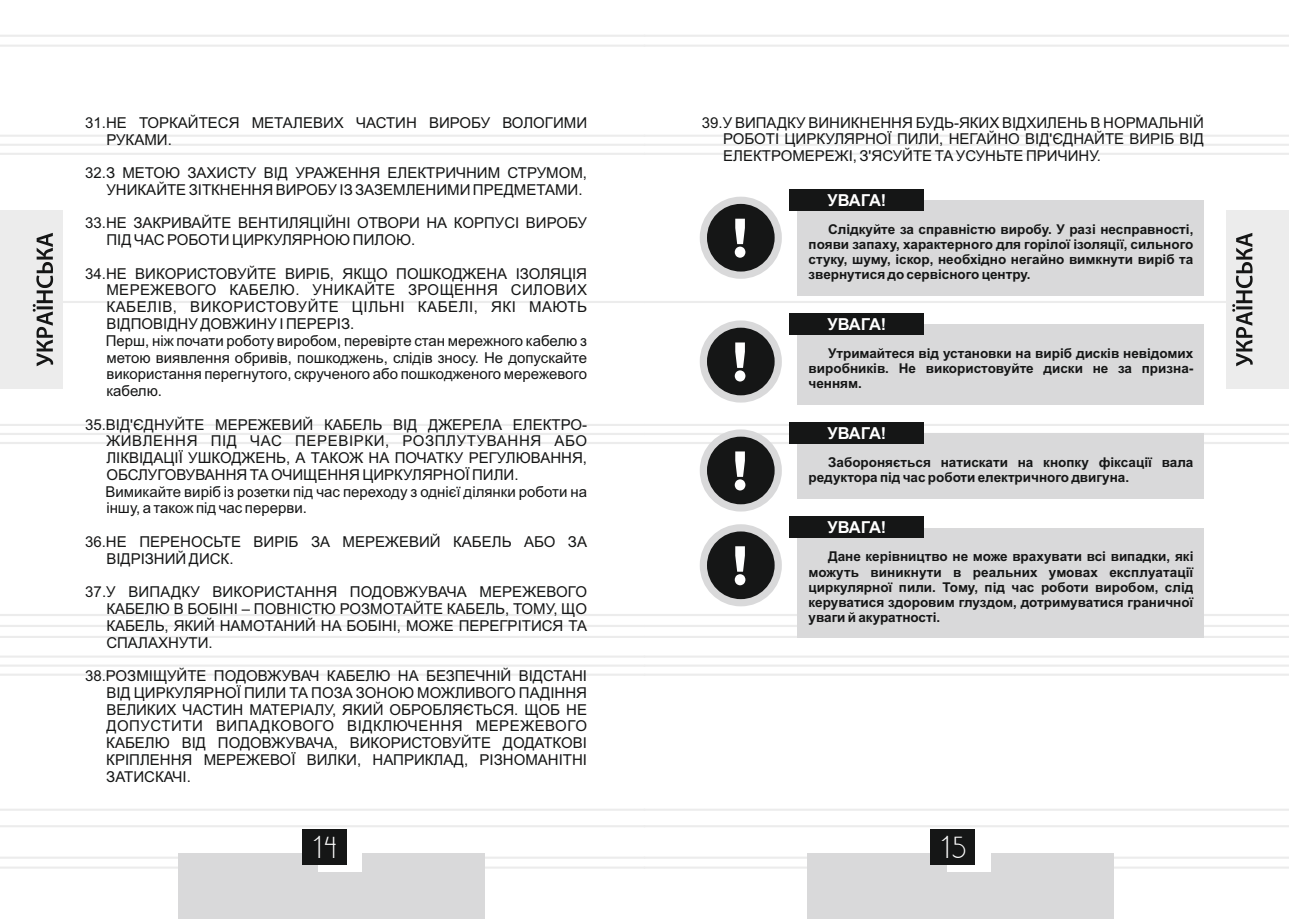
<style>
.page{position:relative;width:1289px;height:919px;background:#fff}
.page>*{position:absolute;margin:0;border:0;box-sizing:border-box;transform-origin:0 0}
.t1{font:26.25px "DS Standart Cyr";color:#fff}
.t2{font:700 16.5px "Arial";letter-spacing:-.025em;color:#fff}
.t3{font:15px/16.8px "Arial";color:#151616}
.t4{font:700 13.5px/15.1px "Arial";color:#151616;text-align:justify}
</style>
<div class="page">
<hr style="left:644px;top:135px;width:644px;height:2px;background:#ececec">
<hr style="left:644px;top:153px;width:644px;height:2px;background:#ececec">
<hr style="left:644px;top:424px;width:644px;height:2px;background:#ececec">
<hr style="left:644px;top:442px;width:644px;height:2px;background:#ececec">
<hr style="left:644px;top:614px;width:644px;height:2px;background:#ececec">
<hr style="left:644px;top:635px;width:644px;height:3px;background:#ececec">
<hr style="left:644px;top:655px;width:644px;height:2px;background:#ececec">
<hr style="left:644px;top:673px;width:644px;height:2px;background:#ececec">
<hr style="left:644px;top:856px;width:644px;height:2px;background:#ececec">
<hr style="left:644px;top:866px;width:644px;height:2px;background:#ececec">
<hr style="left:644px;top:35px;width:644px;height:2px;background:#ececec">
<hr style="left:644px;top:45px;width:644px;height:2px;background:#ececec">
<hr style="left:644px;top:808px;width:644px;height:2px;background:#ececec">
<hr style="left:644px;top:825px;width:644px;height:2px;background:#ececec">
<hr style="left:644px;top:301px;width:644px;height:2px;background:#ececec">
<hr style="left:0;top:135px;width:644px;height:2px;background:#ececec">
<hr style="left:0;top:144px;width:1288px;height:2px;background:#ececec">
<hr style="left:0;top:153px;width:644px;height:2px;background:#ececec">
<hr style="left:0;top:424px;width:644px;height:2px;background:#ececec">
<svg style="left:0;top:432px;width:1288px;height:4px"></svg>
<hr style="left:0;top:442px;width:644px;height:2px;background:#ececec">
<hr style="left:0;top:614px;width:644px;height:2px;background:#ececec">
<svg style="left:0;top:623px;width:1288px;height:5px"></svg>
<hr style="left:0;top:635px;width:644px;height:3px;background:#ececec">
<hr style="left:0;top:655px;width:644px;height:2px;background:#ececec">
<hr style="left:0;top:664px;width:1288px;height:3px;background:#f1f1f1">
<hr style="left:0;top:673px;width:644px;height:2px;background:#ececec">
<hr style="left:0;top:856px;width:644px;height:2px;background:#ececec">
<hr style="left:0;top:866px;width:644px;height:2px;background:#ececec">
<hr style="left:0;top:35px;width:644px;height:2px;background:#ececec">
<hr style="left:0;top:45px;width:644px;height:2px;background:#ececec">
<hr style="left:0;top:808px;width:644px;height:2px;background:#ececec">
<hr style="left:0;top:825px;width:644px;height:2px;background:#ececec">
<hr style="left:0;top:301px;width:644px;height:2px;background:#ececec">
<div style="left:178px;top:853px;width:307px;height:65px;background:#d9d9da"></div>
<div style="left:318px;top:832px;width:44px;height:39px;background:#fff"></div>
<div style="left:301px;top:829px;width:45px;height:36px;background:#151616"></div>
<div style="left:0;top:210px;width:62px;height:179px;background:#ececec"></div>
<svg style="left:33px;top:233px;width:20px;height:133px"></svg>
<div style="left:807px;top:853px;width:306px;height:65px;background:#d9d9da"></div>
<div style="left:946px;top:832px;width:44px;height:39px;background:#fff"></div>
<div style="left:930px;top:829px;width:45px;height:36px;background:#151616"></div>
<div style="left:1226px;top:210px;width:62px;height:179px;background:#ececec"></div>
<svg style="left:1232px;top:233px;width:20px;height:133px"></svg>
<div style="left:699px;top:197px;width:82px;height:82px;border:14px solid #d9d9da;border-radius:50%"></div>
<div style="left:707px;top:204px;width:67px;height:67px;background:#151616;border-radius:50%"></div>
<svg style="left:734px;top:219px;width:11px;height:39px"></svg>
<div style="left:797px;top:200px;width:406px;height:96px;background:#d9d9da"></div>
<div style="left:789px;top:189px;width:134px;height:22px;background:#151616"></div>
<div style="left:699px;top:320px;width:82px;height:82px;border:14px solid #d9d9da;border-radius:50%"></div>
<div style="left:707px;top:327px;width:67px;height:68px;background:#151616;border-radius:50%"></div>
<svg style="left:734px;top:342px;width:11px;height:39px"></svg>
<div style="left:797px;top:324px;width:406px;height:80px;background:#d9d9da"></div>
<div style="left:789px;top:313px;width:134px;height:21px;background:#151616"></div>
<div style="left:699px;top:429px;width:82px;height:82px;border:14px solid #d9d9da;border-radius:50%"></div>
<div style="left:707px;top:436px;width:67px;height:68px;background:#151616;border-radius:50%"></div>
<svg style="left:734px;top:451px;width:11px;height:39px"></svg>
<div style="left:797px;top:433px;width:406px;height:65px;background:#d9d9da"></div>
<div style="left:789px;top:422px;width:134px;height:21px;background:#151616"></div>
<div style="left:699px;top:524px;width:82px;height:82px;border:14px solid #d9d9da;border-radius:50%"></div>
<div style="left:707px;top:531px;width:67px;height:68px;background:#151616;border-radius:50%"></div>
<svg style="left:734px;top:546px;width:11px;height:39px"></svg>
<div style="left:797px;top:528px;width:406px;height:109px;background:#d9d9da"></div>
<div style="left:789px;top:516px;width:134px;height:22px;background:#151616"></div>
<p class="t3" style="left:106px;top:115px;width:482px;text-indent:-21px">31.НЕ ТОРКАЙТЕСЯ МЕТАЛЕВИХ ЧАСТИН ВИРОБУ ВОЛОГИМИ<br>РУКАМИ.</p>
<p class="t3" style="left:106px;top:166px;width:482px;text-indent:-21px">32.З МЕТОЮ ЗАХИСТУ ВІД УРАЖЕННЯ ЕЛЕКТРИЧНИМ СТРУМОМ,<br>УНИКАЙТЕ ЗІТКНЕННЯ ВИРОБУ ІЗ ЗАЗЕМЛЕНИМИ ПРЕДМЕТАМИ.</p>
<p class="t3" style="left:106px;top:216px;width:482px;text-indent:-21px">33.НЕ ЗАКРИВАЙТЕ ВЕНТИЛЯЦІЙНІ ОТВОРИ НА КОРПУСІ ВИРОБУ<br>ПІД ЧАС РОБОТИ ЦИРКУЛЯРНОЮ ПИЛОЮ.</p>
<p class="t3" style="left:106px;top:266px;width:483px;text-indent:-21px">34.НЕ ВИКОРИСТОВУЙТЕ ВИРІБ, ЯКЩО ПОШКОДЖЕНА ІЗОЛЯЦІЯ МЕРЕЖЕВОГО КАБЕЛЮ. УНИКАЙТЕ ЗРОЩЕННЯ СИЛОВИХ КАБЕЛІВ, ВИКОРИСТОВУЙТЕ ЦІЛЬНІ КАБЕЛІ, ЯКІ МАЮТЬ ВІДПОВІДНУ ДОВЖИНУ І ПЕРЕРІЗ.<br>Перш, ніж почати роботу виробом, перевірте стан мережного кабелю з метою виявлення обривів, пошкоджень, слідів зносу. Не допускайте використання перегнутого, скрученого або пошкодженого мережевого кабелю.</p>
<p class="t3" style="left:105px;top:417px;width:483px;text-indent:-20px">35.ВІД'ЄДНУЙТЕ МЕРЕЖЕВИЙ КАБЕЛЬ ВІД ДЖЕРЕЛА ЕЛЕКТРО-ЖИВЛЕННЯ ПІД ЧАС ПЕРЕВІРКИ, РОЗПЛУТУВАННЯ АБО ЛІКВІДАЦІЇ УШКОДЖЕНЬ, А ТАКОЖ НА ПОЧАТКУ РЕГУЛЮВАННЯ, ОБСЛУГОВУВАННЯ ТА ОЧИЩЕННЯ ЦИРКУЛЯРНОЇ ПИЛИ.<br>Вимикайте виріб із розетки під час переходу з однієї ділянки роботи на іншу, а також під час перерви.</p>
<p class="t3" style="left:106px;top:534px;width:482px;text-indent:-21px">36.НЕ ПЕРЕНОСЬТЕ ВИРІБ ЗА МЕРЕЖЕВИЙ КАБЕЛЬ АБО ЗА<br>ВІДРІЗНИЙ ДИСК.</p>
<p class="t3" style="left:106px;top:585px;width:482px;text-align:justify;text-indent:-21px">37.У ВИПАДКУ ВИКОРИСТАННЯ ПОДОВЖУВАЧА МЕРЕЖЕВОГО КАБЕЛЮ В БОБІНІ – ПОВНІСТЮ РОЗМОТАЙТЕ КАБЕЛЬ, ТОМУ, ЩО КАБЕЛЬ, ЯКИЙ НАМОТАНИЙ НА БОБІНІ, МОЖЕ ПЕРЕГРІТИСЯ ТА СПАЛАХНУТИ.</p>
<p class="t3" style="left:106px;top:668px;width:482px;text-align:justify;text-indent:-21px">38.РОЗМІЩУЙТЕ ПОДОВЖУВАЧ КАБЕЛЮ НА БЕЗПЕЧНІЙ ВІДСТАНІ ВІД ЦИРКУЛЯРНОЇ ПИЛИ ТА ПОЗА ЗОНОЮ МОЖЛИВОГО ПАДІННЯ ВЕЛИКИХ ЧАСТИН МАТЕРІАЛУ, ЯКИЙ ОБРОБЛЯЄТЬСЯ. ЩОБ НЕ ДОПУСТИТИ ВИПАДКОВОГО ВІДКЛЮЧЕННЯ МЕРЕЖЕВОГО КАБЕЛЮ ВІД ПОДОВЖУВАЧА, ВИКОРИСТОВУЙТЕ ДОДАТКОВІ КРІПЛЕННЯ МЕРЕЖЕВОЇ ВИЛКИ, НАПРИКЛАД, РІЗНОМАНІТНІ ЗАТИСКАЧІ.</p>
<p class="t3" style="left:723px;top:115px;width:482px;text-align:justify;text-indent:-21px">39.У ВИПАДКУ ВИНИКНЕННЯ БУДЬ-ЯКИХ ВІДХИЛЕНЬ В НОРМАЛЬНІЙ РОБОТІ ЦИРКУЛЯРНОЇ ПИЛИ, НЕГАЙНО ВІД'ЄДНАЙТЕ ВИРІБ ВІД ЕЛЕКТРОМЕРЕЖІ, З'ЯСУЙТЕ ТА УСУНЬТЕ ПРИЧИНУ.</p>
<p class="t2" style="left:827px;top:194px;width:60px">УВАГА!</p>
<p class="t4" style="left:808px;top:223px;width:386px;text-indent:20px">Слідкуйте за справністю виробу. У разі несправності, появи запаху, характерного для горілої ізоляції, сильного стуку, шуму, іскор, необхідно негайно вимкнути виріб та звернутися до сервісного центру.</p>
<p class="t2" style="left:827px;top:317px;width:60px">УВАГА!</p>
<p class="t4" style="left:808px;top:346px;width:386px;text-indent:20px">Утримайтеся від установки на виріб дисків невідомих виробників. Не використовуйте диски не за призна&shy;ченням.</p>
<p class="t2" style="left:827px;top:426px;width:60px">УВАГА!</p>
<p class="t4" style="left:808px;top:455px;width:386px;text-indent:20px">Забороняється натискати на кнопку фіксації вала редуктора під час роботи електричного двигуна.</p>
<p class="t2" style="left:827px;top:521px;width:60px">УВАГА!</p>
<p class="t4" style="left:808px;top:550px;width:386px;text-indent:20px">Дане керівництво не може врахувати всі випадки, які можуть виникнути в реальних умовах експлуатації циркулярної пили. Тому, під час роботи виробом, слід керуватися здоровим глуздом, дотримуватися граничної уваги й акуратності.</p>
<h1 class="t1" style="left:313px;top:836px;width:25px">14</h1>
<h1 class="t1" style="left:941px;top:836px;width:26px">15</h1>
</div>
